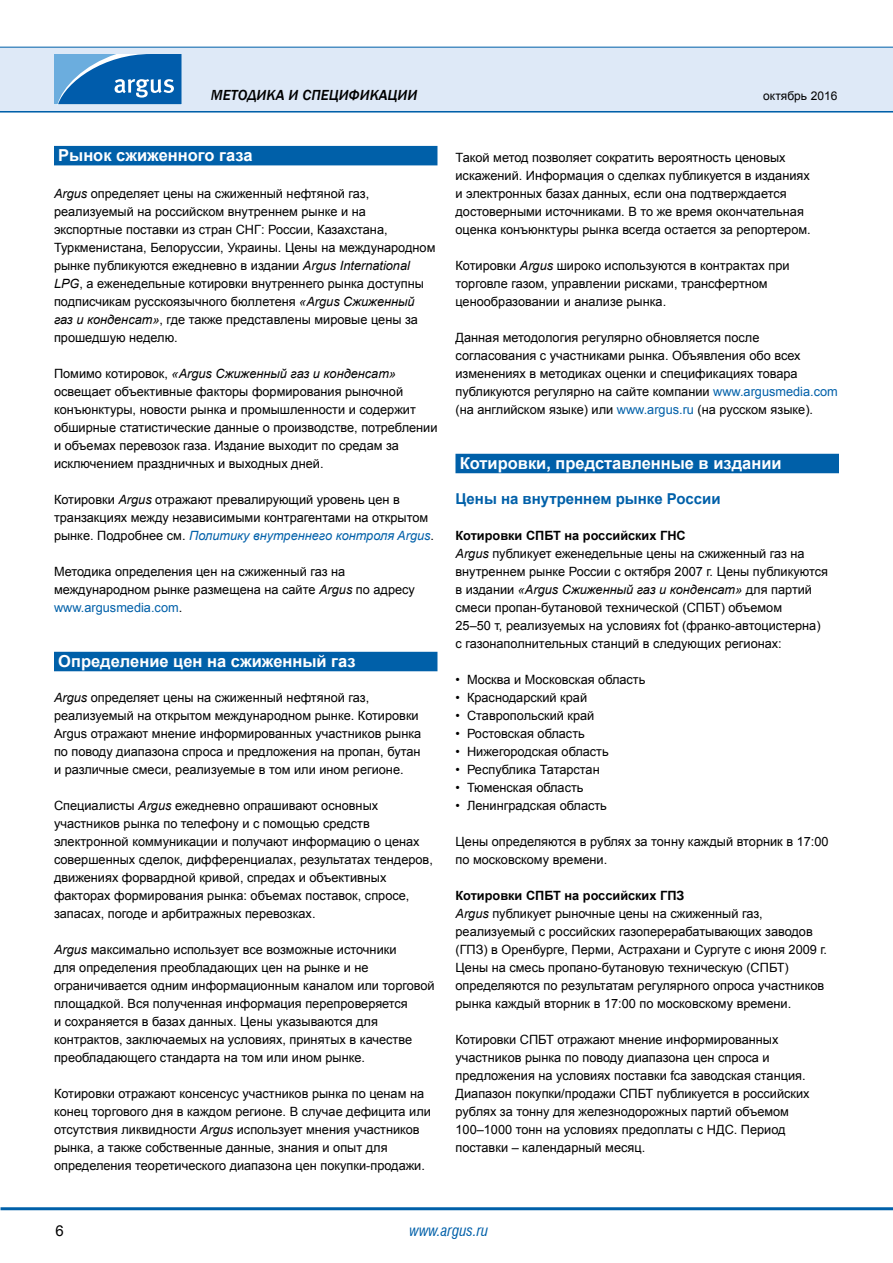
<style>
.page{position:relative;width:893px;height:1263px;background:#fff}
.page>*{position:absolute;margin:0;border:0;box-sizing:border-box;transform-origin:0 0}
.t1{font:700 16.5px "Arial";color:#fff}
.t2{font:700 15px "Arial";color:#0060a9}
.t3{font:italic 500 15px "Franklin Gothic";color:#000}
.t4{font:italic condensed 15px "Swiss 721 BT";color:#0060a9}
.t5{font:15px "Arial";color:#000}
.t6{font:12.75px/18px "Arial";color:#000}
.t7{font:12px "Arial";color:#000}
.s1{font-style:italic}
.s2{font-style:italic;color:#0060a9}
.s3{color:#0060a9}
.s4{font-weight:700}
</style>
<div class="page">
<hr style="left:0;top:110px;width:893px;height:3px;background:#0060a9">
<div style="left:0;top:47px;width:893px;height:64px;background:#dee9f7"></div>
<hr style="left:0;top:47px;width:893px;height:1px;background:#0060a9">
<hr style="left:1px;top:1207px;width:892px;height:3px;background:#0060a9">
<svg style="left:54px;top:54px;width:128px;height:50px;background:#307dbd"></svg>
<div style="left:54px;top:146px;width:383px;height:19px;background:#0060a9"></div>
<div style="left:54px;top:652px;width:383px;height:19px;background:#0060a9"></div>
<div style="left:455px;top:454px;width:384px;height:19px;background:#0060a9"></div>
<p class="t3" style="left:211px;top:86px;width:208px">Методика и спецификации</p>
<p class="t7" style="left:763px;top:87px;width:76px">октябрь 2016</p>
<p class="t1" style="left:58px;top:144px;width:196px">Рынок сжиженного газа</p>
<p class="t6" style="left:54px;top:185px;width:383px"><span class="s1">Argus</span> определяет цены на сжиженный нефтяной газ, реализуемый на российском внутреннем рынке и на экспортные поставки из стран СНГ: России, Казахстана, Туркменистана, Белоруссии, Украины. Цены на международном рынке публикуются ежедневно в издании <span class="s1">Argus International LPG</span>, а еженедельные котировки внутреннего рынка доступны подписчикам русскоязычного бюллетеня <span class="s1">«Argus Сжиженный газ и конденсат»</span>, где также представлены мировые цены за прошедшую неделю.</p>
<p class="t6" style="left:54px;top:365px;width:385px">Помимо котировок, <span class="s1">«Argus Сжиженный газ и конденсат» </span>освещает объективные факторы формирования рыночной конъюнктуры, новости рынка и промышленности и содержит обширные статистические данные о производстве, потреблении и объемах перевозок газа. Издание выходит по средам за исключением праздничных и выходных дней.</p>
<p class="t6" style="left:54px;top:491px;width:382px">Котировки <span class="s1">Argus</span> отражают превалирующий уровень цен в транзакциях между независимыми контрагентами на открытом рынке. Подробнее см. <span class="s2">Политику внутреннего контроля Argus</span>.</p>
<p class="t6" style="left:54px;top:563px;width:362px">Методика определения цен на сжиженный газ на международном рынке размещена на сайте <span class="s1">Argus</span> по адресу <span class="s3">www.argusmedia.com</span>.</p>
<p class="t1" style="left:58px;top:650px;width:299px">Определение цен на сжиженный газ</p>
<p class="t6" style="left:54px;top:689px;width:369px"><span class="s1">Argus</span> определяет цены на сжиженный нефтяной газ, реализуемый на открытом международном рынке. Котировки Argus отражают мнение информированных участников рынка по поводу диапазона спроса и предложения на пропан, бутан и различные смеси, реализуемые в том или ином регионе.</p>
<p class="t6" style="left:54px;top:797px;width:380px">Специалисты <span class="s1">Argus</span> ежедневно опрашивают основных участников рынка по телефону и с помощью средств электронной коммуникации и получают информацию о ценах совершенных сделок, дифференциалах, результатах тендеров, движениях форвардной кривой, спредах и объективных факторах формирования рынка: объемах поставок, спросе, запасах, погоде и арбитражных перевозках.</p>
<p class="t6" style="left:54px;top:941px;width:382px"><span class="s1">Argus</span> максимально использует все возможные источники<br>для определения преобладающих цен на рынке и не ограничивается одним информационным каналом или торговой площадкой. Вся полученная информация перепроверяется<br>и сохраняется в базах данных. Цены указываются для контрактов, заключаемых на условиях, принятых в качестве преобладающего стандарта на том или ином рынке.</p>
<p class="t6" style="left:54px;top:1085px;width:378px">Котировки отражают консенсус участников рынка по ценам на конец торгового дня в каждом регионе. В случае дефицита или отсутствия ликвидности <span class="s1">Argus</span> использует мнения участников рынка, а также собственные данные, знания и опыт для определения теоретического диапазона цен покупки-продажи.</p>
<p class="t6" style="left:455px;top:149px;width:357px">Такой метод позволяет сократить вероятность ценовых искажений. Информация о сделках публикуется в изданиях и электронных базах данных, если она подтверждается достоверными источниками. В то же время окончательная оценка конъюнктуры рынка всегда остается за репортером.</p>
<p class="t6" style="left:455px;top:257px;width:336px">Котировки <span class="s1">Argus</span> широко используются в контрактах при торговле газом, управлении рисками, трансфертном ценообразовании и анализе рынка.</p>
<p class="t6" style="left:455px;top:329px;width:384px">Данная методология регулярно обновляется после согласования с участниками рынка. Объявления обо всех изменениях в методиках оценки и спецификациях товара публикуются регулярно на сайте компании <span class="s3">www.argusmedia.com </span>(на английском языке) или <span class="s3">www.argus.ru</span> (на русском языке).</p>
<p class="t1" style="left:460px;top:452px;width:323px">Котировки, представленные в издании</p>
<p class="t2" style="left:455px;top:489px;width:267px">Цены на внутреннем рынке России</p>
<p class="t6" style="left:455px;top:527px;width:374px"><span class="s4">Котировки СПБТ на российских ГНС<br></span><span class="s1">Argus</span> публикует еженедельные цены на сжиженный газ на внутреннем рынке России с октября 2007 г. Цены публикуются в издании <span class="s1">«Argus Сжиженный газ и конденсат»</span> для партий смеси пропан-бутановой технической (СПБТ) объемом<br>25–50 т, реализуемых на условиях fot (франко-автоцистерна) с газонаполнительных станций в следующих регионах:</p>
<p class="t6" style="left:455px;top:671px;width:191px">• Москва и Московская область</p>
<p class="t6" style="left:455px;top:689px;width:133px">• Краснодарский край</p>
<p class="t6" style="left:455px;top:707px;width:140px">• Ставропольский край</p>
<p class="t6" style="left:455px;top:725px;width:131px">• Ростовская область</p>
<p class="t6" style="left:455px;top:743px;width:155px">• Нижегородская область</p>
<p class="t6" style="left:455px;top:761px;width:146px">• Республика Татарстан</p>
<p class="t6" style="left:455px;top:779px;width:130px">• Тюменская область</p>
<p class="t6" style="left:455px;top:797px;width:153px">• Ленинградская область</p>
<p class="t6" style="left:455px;top:833px;width:375px">Цены определяются в рублях за тонну каждый вторник в 17:00 по московскому времени.</p>
<p class="t6" style="left:455px;top:887px;width:373px"><span class="s4">Котировки СПБТ на российских ГПЗ<br></span><span class="s1">Argus</span> публикует рыночные цены на сжиженный газ, реализуемый с российских газоперерабатывающих заводов (ГПЗ) в Оренбурге, Перми, Астрахани и Сургуте с июня 2009 г.<br>Цены на смесь пропано-бутановую техническую (СПБТ) определяются по результатам регулярного опроса участников рынка каждый вторник в 17:00 по московскому времени.</p>
<p class="t6" style="left:455px;top:1031px;width:356px">Котировки СПБТ отражают мнение информированных участников рынка по поводу диапазона цен спроса и предложения на условиях поставки fca заводская станция.<br>Диапазон покупки/продажи СПБТ публикуется в российских рублях за тонну для железнодорожных партий объемом 100–1000 тонн на условиях предоплаты с НДС. Период поставки – календарный месяц.</p>
<p class="t5" style="left:55px;top:1220px;width:10px">6</p>
<p class="t4" style="left:410px;top:1221px;width:80px">www.argus.ru</p>
</div>
